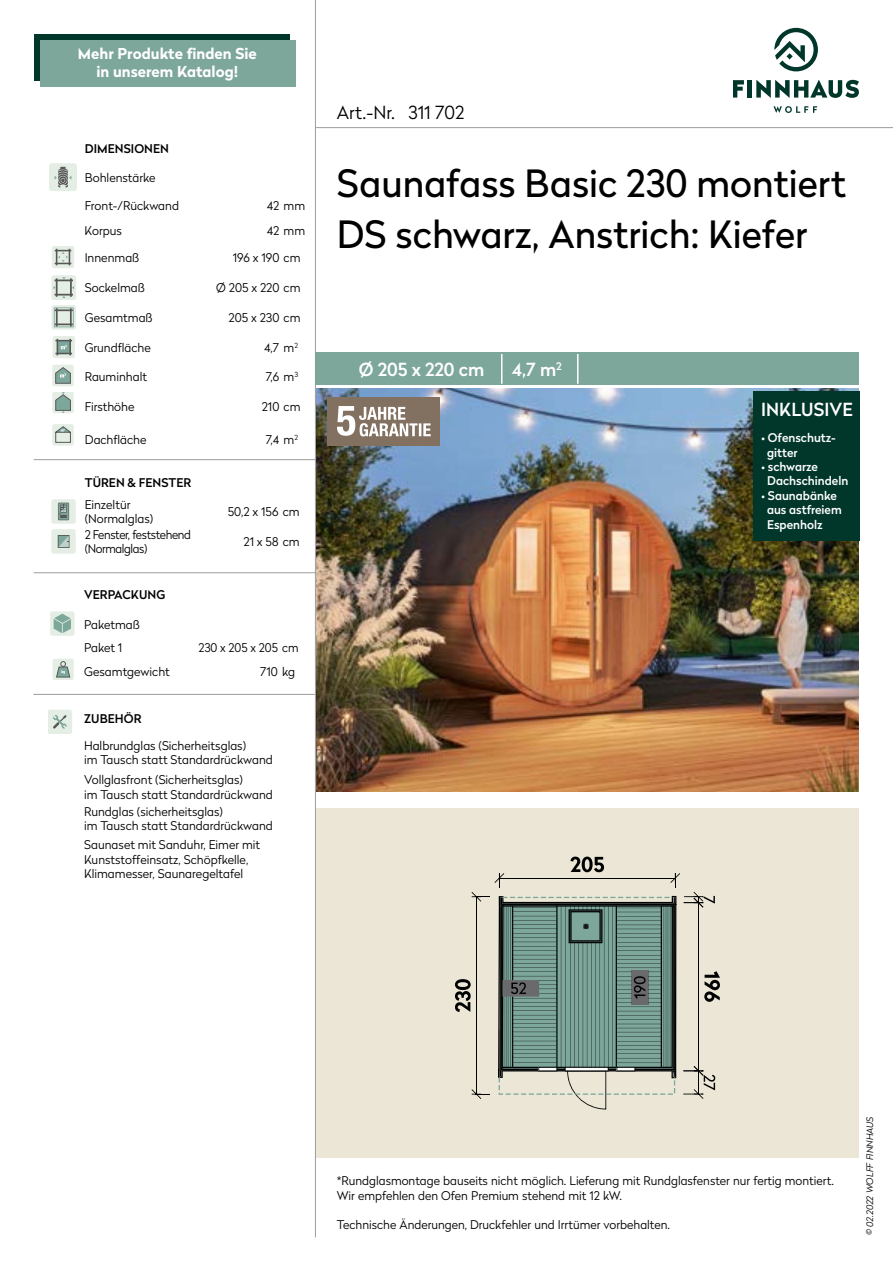
<style>
.page{position:relative;width:893px;height:1263px;background:#fff}
.page>*{position:absolute;margin:0;border:0;box-sizing:border-box;transform-origin:0 0}
.t1{font:37.5px/51px "Radikal";color:#000}
.t2{font:500 18px "Radikal";letter-spacing:.005em;color:#fff}
.t3{font:300 18px "Radikal";color:#000}
.t4{font:700 15px/18px "Radikal";color:#fff;text-align:center}
.t5{font:300 12px/14.4px "Radikal";color:#000}
.t6{font:500 12px/14.4px "Radikal";color:#fff}
.t7{font:500 12px "Radikal";letter-spacing:.005em;color:#000}
.t8{font:300 12px/14.4px "Radikal";letter-spacing:-.03em;color:#000}
.t9{font:italic 300 9px "Radikal";color:#000}
</style>
<div class="page">
<div style="left:34px;top:34px;width:255px;height:46px;background:#00372a"></div>
<hr style="left:316px;top:127px;width:577px;height:1px;background:#9d9d9c">
<hr style="left:315px;top:0;width:1px;height:1237px;background:#9d9d9c">
<div style="left:40px;top:41px;width:255px;height:46px;background:#7ea79b"></div>
<div style="left:315px;top:352px;width:544px;height:32px;background:#7ea79b"></div>
<hr style="left:501px;top:354px;width:1px;height:30px;background:#fff">
<hr style="left:577px;top:354px;width:1px;height:30px;background:#fff">
<div style="left:316px;top:808px;width:543px;height:350px;background:#ebe6d6"></div>
<img style="left:316px;top:388px;width:543px;height:404px">
<svg style="left:455px;top:856px;width:265px;height:253px"></svg>
<div style="left:753px;top:391px;width:107px;height:149px;background:#00372a"></div>
<div style="left:328px;top:397px;width:112px;height:48px;background:#827060"></div>
<svg style="left:337px;top:406px;width:94px;height:30px"></svg>
<div style="left:52px;top:499px;width:24px;height:25px;background:#e4eee4;border-radius:3px"></div>
<svg style="left:58px;top:503px;width:11px;height:17px"></svg>
<div style="left:52px;top:529px;width:24px;height:25px;background:#e4eee4;border-radius:3px"></div>
<svg style="left:58px;top:535px;width:12px;height:13px"></svg>
<div style="left:49px;top:163px;width:28px;height:28px;background:#e4eee4;border-radius:3px"></div>
<svg style="left:55px;top:167px;width:16px;height:20px"></svg>
<div style="left:52px;top:246px;width:22px;height:22px;background:#e4eee4;border-radius:2px"></div>
<svg style="left:55px;top:249px;width:16px;height:16px"></svg>
<div style="left:51px;top:275px;width:25px;height:25px;background:#e4eee4;border-radius:3px"></div>
<svg style="left:54px;top:277px;width:20px;height:21px"></svg>
<svg style="left:52px;top:305px;width:24px;height:25px"></svg>
<svg style="left:54px;top:307px;width:20px;height:20px"></svg>
<div style="left:53px;top:336px;width:22px;height:22px;background:#e4eee4;border-radius:2px"></div>
<svg style="left:55px;top:339px;width:17px;height:16px"></svg>
<div style="left:52px;top:365px;width:22px;height:21px;background:#e4eee4;border-radius:2px"></div>
<svg style="left:55px;top:367px;width:16px;height:17px"></svg>
<div style="left:52px;top:392px;width:22px;height:21px;background:#e4eee4;border-radius:2px"></div>
<svg style="left:55px;top:392px;width:16px;height:21px"></svg>
<div style="left:52px;top:424px;width:22px;height:22px;background:#e4eee4;border-radius:2px"></div>
<svg style="left:55px;top:426px;width:16px;height:17px"></svg>
<div style="left:50px;top:611px;width:25px;height:25px;background:#e4eee4;border-radius:3px"></div>
<svg style="left:54px;top:614px;width:17px;height:19px"></svg>
<div style="left:53px;top:659px;width:21px;height:21px;background:#e4eee4;border-radius:2px"></div>
<svg style="left:56px;top:661px;width:15px;height:17px"></svg>
<hr style="left:34px;top:459px;width:282px;height:1px;background:#9d9d9c">
<hr style="left:34px;top:572px;width:282px;height:1px;background:#9d9d9c">
<hr style="left:33px;top:694px;width:282px;height:1px;background:#9d9d9c">
<div style="left:48px;top:710px;width:24px;height:23px;background:#e4eee4;border-radius:3px"></div>
<svg style="left:53px;top:715px;width:14px;height:13px"></svg>
<svg style="left:774px;top:28px;width:44px;height:43px"></svg>
<svg style="left:773px;top:106px;width:44px;height:7px"></svg>
<svg style="left:733px;top:80px;width:11px;height:18px"></svg>
<hr style="left:748px;top:80px;width:4px;height:18px;background:#00372a">
<svg style="left:756px;top:80px;width:103px;height:18px"></svg>
<p class="t4" style="left:78px;top:44px;width:181px">Mehr Produkte finden Sie in unserem Katalog!</p>
<p class="t7" style="left:85px;top:140px;width:86px">DIMENSIONEN</p>
<p class="t5" style="left:85px;top:170px;width:72px">Bohlenstärke</p>
<p class="t5" style="left:85px;top:198px;width:96px">Front-/Rückwand</p>
<p class="t5" style="left:267px;top:198px;width:40px">42 mm</p>
<p class="t5" style="left:85px;top:223px;width:39px">Korpus</p>
<p class="t5" style="left:267px;top:223px;width:40px">42 mm</p>
<p class="t5" style="left:85px;top:250px;width:56px">Innenmaß</p>
<p class="t5" style="left:233px;top:250px;width:69px">196 x 190 cm</p>
<p class="t5" style="left:85px;top:280px;width:62px">Sockelmaß</p>
<p class="t5" style="left:216px;top:280px;width:86px">Ø 205 x 220 cm</p>
<p class="t5" style="left:85px;top:310px;width:69px">Gesamtmaß</p>
<p class="t5" style="left:229px;top:310px;width:73px">205 x 230 cm</p>
<p class="t5" style="left:85px;top:340px;width:68px">Grundfläche</p>
<p class="t5" style="left:264px;top:340px;width:35px">4,7 m<sup>2</sup></p>
<p class="t5" style="left:85px;top:369px;width:64px">Rauminhalt</p>
<p class="t5" style="left:266px;top:369px;width:34px">7,6 m<sup>3</sup></p>
<p class="t5" style="left:85px;top:399px;width:51px">Firsthöhe</p>
<p class="t5" style="left:262px;top:399px;width:40px">210 cm</p>
<p class="t5" style="left:85px;top:432px;width:63px">Dachfläche</p>
<p class="t5" style="left:266px;top:432px;width:34px">7,4 m<sup>2</sup></p>
<p class="t7" style="left:85px;top:474px;width:108px">TÜREN &amp; FENSTER</p>
<p class="t5" style="left:85px;top:497px;width:70px">Einzeltür (Normalglas)</p>
<p class="t5" style="left:228px;top:504px;width:73px">50,2 x 156 cm</p>
<p class="t8" style="left:85px;top:527px;width:108px">2 Fenster, feststehend (Normalglas)</p>
<p class="t5" style="left:244px;top:534px;width:58px">21 x 58 cm</p>
<p class="t7" style="left:84px;top:586px;width:83px">VERPACKUNG</p>
<p class="t5" style="left:84px;top:612px;width:57px;line-height:23.4px">Paketmaß<br>Paket 1</p>
<p class="t5" style="left:198px;top:640px;width:102px">230 x 205 x 205 cm</p>
<p class="t5" style="left:84px;top:663px;width:87px">Gesamtgewicht</p>
<p class="t5" style="left:260px;top:663px;width:37px">710 kg</p>
<p class="t7" style="left:84px;top:710px;width:59px">ZUBEHÖR</p>
<p class="t5" style="left:84px;top:738px;width:190px">Halbrundglas (Sicherheitsglas)<br>im Tausch statt Standardrückwand</p>
<p class="t5" style="left:84px;top:772px;width:190px">Vollglasfront (Sicherheitsglas)<br>im Tausch statt Standardrückwand</p>
<p class="t5" style="left:84px;top:804px;width:190px">Rundglas (sicherheitsglas)<br>im Tausch statt Standardrückwand</p>
<p class="t5" style="left:84px;top:837px;width:178px">Saunaset mit Sanduhr, Eimer mit<br>Kunststoffeinsatz, Schöpfkelle,<br>Klimamesser, Saunaregeltafel</p>
<h2 class="t3" style="left:337px;top:100px;width:129px">Art.-Nr. 311 702</h2>
<h1 class="t1" style="left:337px;top:156px;width:510px">Saunafass Basic 230 montiert<br>DS schwarz, Anstrich: Kiefer</h1>
<h2 class="t2" style="left:359px;top:356px;width:127px">Ø 205 x 220 cm</h2>
<h2 class="t2" style="left:512px;top:356px;width:51px">4,7 m<sup>2</sup></h2>
<h2 class="t2" style="left:761px;top:396px;width:93px">INKLUSIVE</h2>
<p class="t6" style="left:767px;top:430px;width:70px;text-indent:-6px">• Ofenschutz&shy;gitter</p>
<p class="t6" style="left:767px;top:459px;width:83px;text-indent:-6px">• schwarze<br>Dachschindeln</p>
<p class="t6" style="left:767px;top:487px;width:76px;text-indent:-6px">• Saunabänke aus astfreiem<br>Espenholz</p>
<p class="t5" style="left:337px;top:1173px;width:499px">*Rundglasmontage bauseits nicht möglich. Lieferung mit Rundglasfenster nur fertig montiert.<br>Wir empfehlen den Ofen Premium stehend mit 12 kW.</p>
<p class="t5" style="left:337px;top:1217px;width:335px">Technische Änderungen, Druckfehler und Irrtümer vorbehalten.</p>
<p class="t9" style="left:864px;top:1235px;width:120px;rotate:-90deg">© 02.2022 WOLFF FINNHAUS</p>
</div>
